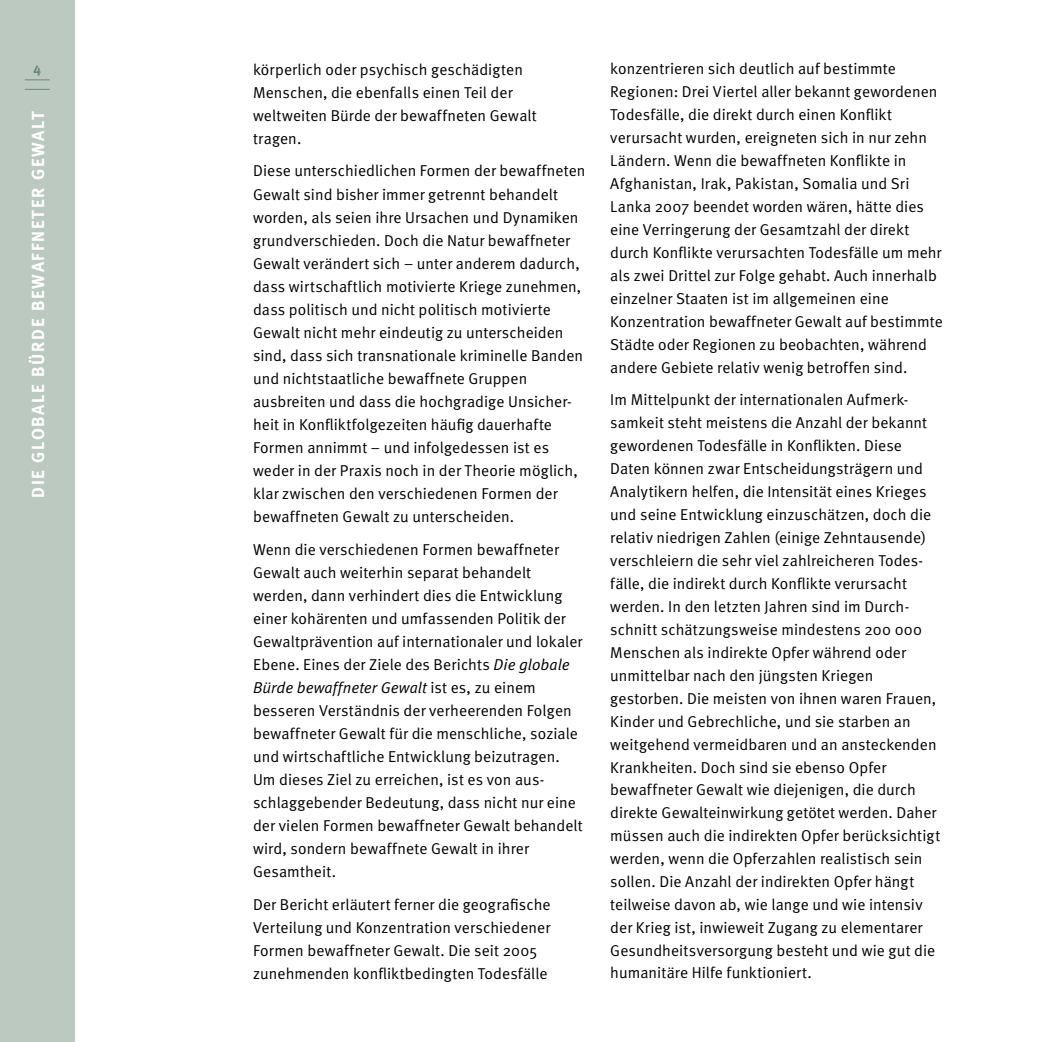
<style>
.page{position:relative;width:1042px;height:1042px;background:#fff}
.page>*{position:absolute;margin:0;border:0;box-sizing:border-box;transform-origin:0 0}
.t1{font:700 17.5px "Meta";letter-spacing:.1em;color:#fff}
.t2{font:15.75px/22.9px "Meta Normal";letter-spacing:.005em;color:#000}
.t3{font:700 14px "Meta";color:#6e8878}
.s1{font-style:italic}
</style>
<div class="page">
<div style="left:0;top:0;width:74px;height:1042px;background:#bbc9c0"></div>
<svg style="left:25px;top:80px;width:25px;height:1px"></svg>
<svg style="left:25px;top:89px;width:25px;height:1px"></svg>
<p class="t3" style="left:33px;top:60px;width:9px">4</p>
<p class="t2" style="left:253px;top:57px;width:285px">körperlich oder psychisch geschädigten<br>Menschen, die ebenfalls einen Teil der weltweiten Bürde der bewaffneten Gewalt tragen.</p>
<p class="t2" style="left:253px;top:159px;width:334px">Diese unterschiedlichen Formen der bewaffneten Gewalt sind bisher immer getrennt behandelt worden, als seien ihre Ursachen und Dynamiken grundverschieden. Doch die Natur bewaffneter Gewalt verändert sich – unter anderem dadurch, dass wirtschaftlich motivierte Kriege zunehmen, dass politisch und nicht politisch motivierte Gewalt nicht mehr eindeutig zu unterscheiden sind, dass sich transnationale kriminelle Banden und nichtstaatliche bewaffnete Gruppen ausbreiten und dass die hochgradige Unsicher&shy;heit in Konfliktfolgezeiten häufig dauerhafte Formen annimmt – und infolgedessen ist es weder in der Praxis noch in der Theorie möglich, klar zwischen den verschiedenen Formen der bewaffneten Gewalt zu unterscheiden.</p>
<p class="t2" style="left:253px;top:537px;width:331px">Wenn die verschiedenen Formen bewaffneter Gewalt auch weiterhin separat behandelt werden, dann verhindert dies die Entwicklung einer kohärenten und umfassenden Politik der Gewaltprävention auf internationaler und lokaler Ebene. Eines der Ziele des Berichts <span class="s1">Die globale Bürde bewaffneter Gewalt</span> ist es, zu einem besseren Verständnis der verheerenden Folgen bewaffneter Gewalt für die menschliche, soziale und wirtschaftliche Entwicklung beizutragen.<br>Um dieses Ziel zu erreichen, ist es von aus&shy;schlaggebender Bedeutung, dass nicht nur eine der vielen Formen bewaffneter Gewalt behandelt wird, sondern bewaffnete Gewalt in ihrer Gesamtheit.</p>
<p class="t2" style="left:253px;top:893px;width:299px">Der Bericht erläutert ferner die geografische Verteilung und Konzentration verschiedener Formen bewaffneter Gewalt. Die seit 2005 zunehmenden konfliktbedingten Todesfälle</p>
<p class="t1" style="left:27px;top:498px;width:388px;rotate:-90deg">DIE GLOBALE BÜRDE BEWAFFNETER GEWALT</p>
<p class="t2" style="left:610px;top:57px;width:334px">konzentrieren sich deutlich auf bestimmte Regionen: Drei Viertel aller bekannt gewordenen Todesfälle, die direkt durch einen Konflikt verursacht wurden, ereigneten sich in nur zehn Ländern. Wenn die bewaffneten Konflikte in Afghanistan, Irak, Pakistan, Somalia und Sri Lanka 2007 beendet worden wären, hätte dies eine Verringerung der Gesamtzahl der direkt durch Konflikte verursachten Todesfälle um mehr als zwei Drittel zur Folge gehabt. Auch innerhalb einzelner Staaten ist im allgemeinen eine Konzentration bewaffneter Gewalt auf bestimmte Städte oder Regionen zu beobachten, während andere Gebiete relativ wenig betroffen sind.</p>
<p class="t2" style="left:610px;top:388px;width:331px">Im Mittelpunkt der internationalen Aufmerk&shy;samkeit steht meistens die Anzahl der bekannt gewordenen Todesfälle in Konflikten. Diese Daten können zwar Entscheidungsträgern und Analytikern helfen, die Intensität eines Krieges und seine Entwicklung einzuschätzen, doch die relativ niedrigen Zahlen (einige Zehntausende) verschleiern die sehr viel zahlreicheren Todes&shy;fälle, die indirekt durch Konflikte verursacht werden. In den letzten Jahren sind im Durch&shy;schnitt schätzungsweise mindestens 200 000<br>Menschen als indirekte Opfer während oder unmittelbar nach den jüngsten Kriegen gestorben. Die meisten von ihnen waren Frauen, Kinder und Gebrechliche, und sie starben an weitgehend vermeidbaren und an ansteckenden Krankheiten. Doch sind sie ebenso Opfer bewaffneter Gewalt wie diejenigen, die durch direkte Gewalteinwirkung getötet werden. Daher müssen auch die indirekten Opfer berücksichtigt werden, wenn die Opferzahlen realistisch sein sollen. Die Anzahl der indirekten Opfer hängt teilweise davon ab, wie lange und wie intensiv der Krieg ist, inwieweit Zugang zu elementarer Gesundheitsversorgung besteht und wie gut die humanitäre Hilfe funktioniert.</p>
</div>
